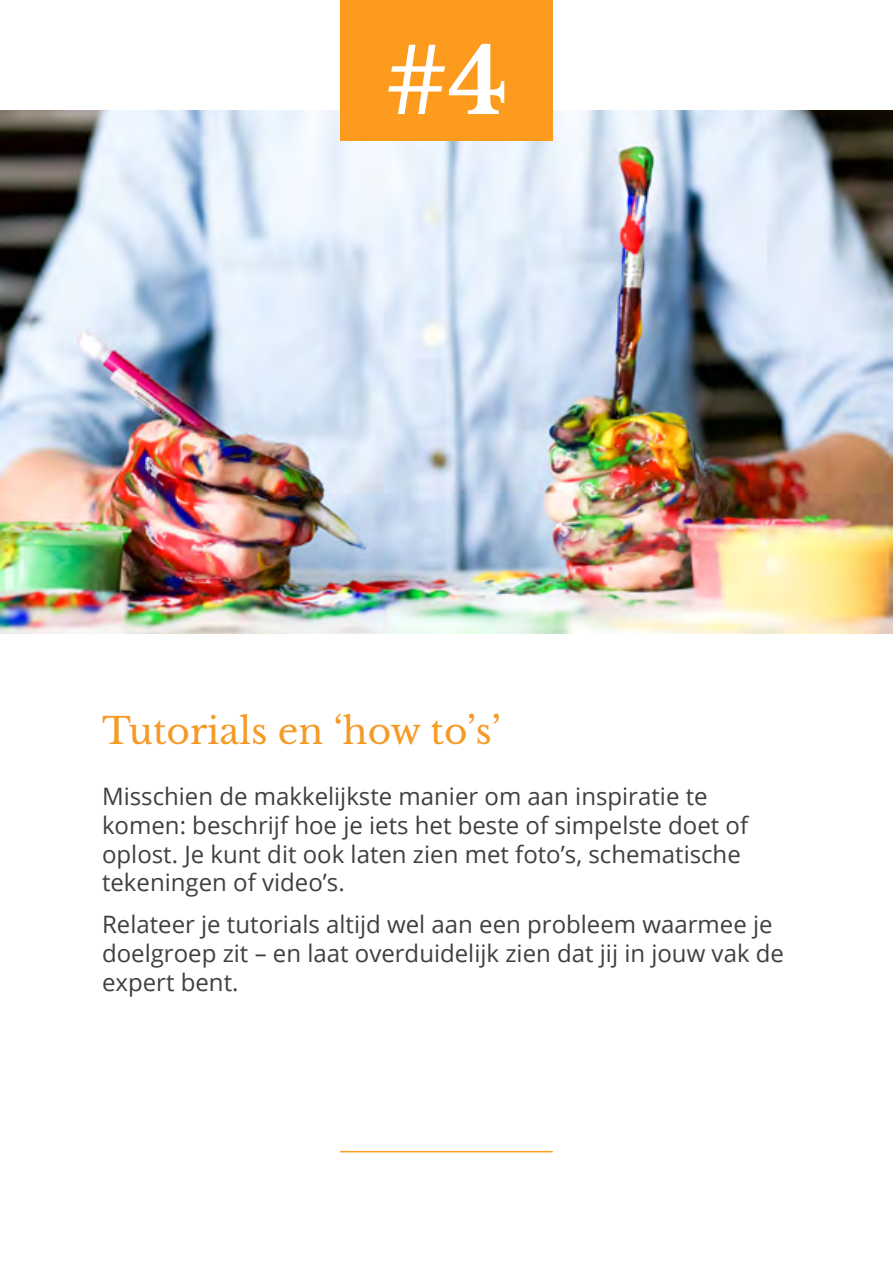
<style>
.page{position:relative;width:893px;height:1263px;background:#fff}
.page>*{position:absolute;margin:0;border:0;box-sizing:border-box;transform-origin:0 0}
.t1{font:700 90px "Libre Baskerville";color:#fff}
.t2{font:36px "Libre Baskerville";color:#f59a25}
.t3{font:24px/28.8px "Open Sans";color:#404040}
</style>
<div class="page">
<img style="left:0;top:111px;width:893px;height:523px">
<div style="left:340px;top:0;width:213px;height:141px;background:#fc9b1e"></div>
<hr style="left:340px;top:1151px;width:213px;height:1px;background:#fc9b1e">
<h1 class="t1" style="left:385px;top:27px;width:124px">#4</h1>
<h2 class="t2" style="left:102px;top:709px;width:400px">Tutorials en ‘how to’s’</h2>
<p class="t3" style="left:102px;top:781px;width:648px">Misschien de makkelijkste manier om aan inspiratie te komen: beschrijf hoe je iets het beste of simpelste doet of oplost. Je kunt dit ook laten zien met foto’s, schematische tekeningen of video’s.</p>
<p class="t3" style="left:102px;top:909px;width:683px">Relateer je tutorials altijd wel aan een probleem waarmee je doelgroep zit – en laat overduidelijk zien dat jij in jouw vak de expert bent.</p>
</div>
